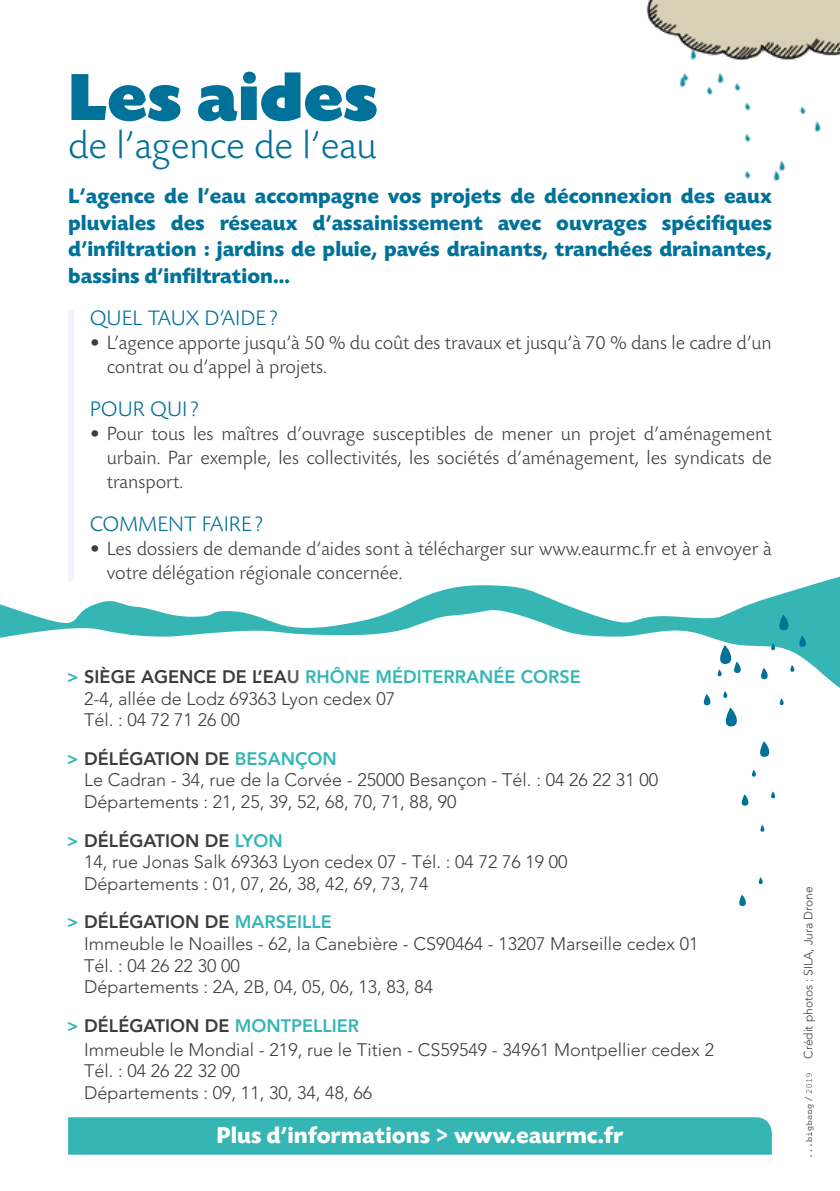
<style>
.page{position:relative;width:840px;height:1191px;background:#fff}
.page>*{position:absolute;margin:0;border:0;box-sizing:border-box;transform-origin:0 0}
.t1{font:900 70px "Today SB";color:#007199}
.t2{font:300 40px "Today SB";color:#007199}
.t3{font:700 24px "Today SB";color:#fff}
.t4{font:700 22px/26.4px "Today SB";color:#007199;text-align:justify}
.t5{font:300 22px "Today SB";color:#007199}
.t6{font:300 20px/24px "Today SB";color:#3c3c3b}
.t7{font:300 18px/21.6px "Avenir";color:#3c3c3b}
.t8{font:300 12px "Avenir";color:#3c3c3b}
.s1{font-weight:800;color:#35b6b4}
.s2{font-weight:800}
.s3{font-weight:800;color:#575756}
</style>
<div class="page">
<div style="left:68px;top:310px;width:6px;height:271px;background:#f1f2fa"></div>
<svg style="left:0;top:577px;width:839px;height:119px"></svg>
<svg style="left:725px;top:707px;width:12px;height:20px"></svg>
<svg style="left:700px;top:694px;width:11px;height:11px"></svg>
<svg style="left:714px;top:645px;width:28px;height:31px"></svg>
<svg style="left:720px;top:691px;width:7px;height:7px"></svg>
<svg style="left:757px;top:668px;width:11px;height:11px"></svg>
<svg style="left:768px;top:614px;width:39px;height:36px"></svg>
<svg style="left:787px;top:665px;width:7px;height:7px"></svg>
<svg style="left:779px;top:698px;width:5px;height:7px"></svg>
<svg style="left:739px;top:894px;width:7px;height:12px"></svg>
<svg style="left:758px;top:877px;width:5px;height:7px"></svg>
<svg style="left:760px;top:741px;width:10px;height:16px"></svg>
<svg style="left:741px;top:794px;width:8px;height:12px"></svg>
<svg style="left:751px;top:770px;width:5px;height:7px"></svg>
<svg style="left:771px;top:791px;width:4px;height:7px"></svg>
<svg style="left:760px;top:825px;width:5px;height:7px"></svg>
<img style="left:646px;top:0;width:193px;height:182px">
<div style="left:68px;top:1117px;width:703px;height:37px;background:#35b6b4"></div>
<svg style="left:804px;top:1073px;width:9px;height:84px"></svg>
<h1 class="t1" style="left:68px;top:59px;width:311px">Les aides</h1>
<h2 class="t2" style="left:68px;top:124px;width:310px">de l’agence de l’eau</h2>
<p class="t4" style="left:68px;top:183px;width:705px">L’agence de l’eau accompagne vos projets de déconnexion des eaux pluviales des réseaux d’assainissement avec ouvrages spécifiques d’infiltration : jardins de pluie, pavés drainants, tranchées drainantes, bassins d’infiltration…</p>
<p class="t5" style="left:90px;top:306px;width:189px">QUEL TAUX D’AIDE ?</p>
<p class="t6" style="left:107px;top:331px;width:666px;text-indent:-17px">• L’agence apporte jusqu’à 50 % du coût des travaux et jusqu’à 70 % dans le cadre d’un contrat ou d’appel à projets.</p>
<p class="t5" style="left:90px;top:397px;width:111px">POUR QUI?</p>
<p class="t6" style="left:107px;top:422px;width:666px;text-align:justify;text-indent:-17px">• Pour tous les maîtres d’ouvrage susceptibles de mener un projet d’aménagement urbain. Par exemple, les collectivités, les sociétés d’aménagement, les syndicats de transport.</p>
<p class="t5" style="left:90px;top:513px;width:175px">COMMENT FAIRE ?</p>
<p class="t6" style="left:107px;top:538px;width:666px;text-indent:-17px">• Les dossiers de demande d’aides sont à télécharger sur www.eaurmc.fr et à envoyer à votre délégation régionale concernée.</p>
<p class="t7" style="left:84px;top:666px;width:498px;text-indent:-17px"><span class="s1">&gt;</span> <span class="s2">SIÈGE AGENCE DE L’EA</span><span class="s3">U</span> <span class="s1">RHÔNE MÉDITERRANÉE CORSE<br></span>2-4, allée de Lodz 69363 Lyon cedex 07<br>Tél. : 04 72 71 26 00</p>
<p class="t7" style="left:84px;top:747px;width:575px;text-indent:-17px"><span class="s1">&gt;</span> <span class="s2">DÉLÉGATION DE</span> <span class="s1">BESANÇON<br></span>Le Cadran - 34, rue de la Corvée - 25000 Besançon - Tél. : 04 26 22 31 00<br>Départements : 21, 25, 39, 52, 68, 70, 71, 88, 90</p>
<p class="t7" style="left:84px;top:829px;width:485px;text-indent:-17px"><span class="s1">&gt;</span> <span class="s2">DÉLÉGATION DE</span> <span class="s1">LYON<br></span>14, rue Jonas Salk 69363 Lyon cedex 07 - Tél. : 04 72 76 19 00<br>Départements : 01, 07, 26, 38, 42, 69, 73, 74</p>
<p class="t7" style="left:84px;top:911px;width:615px;text-indent:-17px"><span class="s1">&gt;</span> <span class="s2">DÉLÉGATION DE</span> <span class="s1">MARSEILLE<br></span>Immeuble le Noailles - 62, la Canebière - CS90464 - 13207 Marseille cedex 01<br>Tél. : 04 26 22 30 00<br>Départements : 2A, 2B, 04, 05, 06, 13, 83, 84</p>
<p class="t7" style="left:84px;top:1013px;width:631px;line-height:24px;text-indent:-17px"><span class="s1">&gt;</span> <span class="s2">DÉLÉGATION DE</span> <span class="s1">MONTPELLIER<br></span>Immeuble le Mondial - 219, rue le Titien - CS59549 - 34961 Montpellier cedex 2</p>
<p class="t7" style="left:84px;top:1060px;width:289px">Tél. : 04 26 22 32 00<br>Départements : 09, 11, 30, 34, 48, 66</p>
<h3 class="t3" style="left:216px;top:1122px;width:408px">Plus d’informations &gt; www.eaurmc.fr</h3>
<p class="t8" style="left:800px;top:1058px;width:174px;rotate:-90deg">Crédit photos : SILA, Jura Drone</p>
</div>
